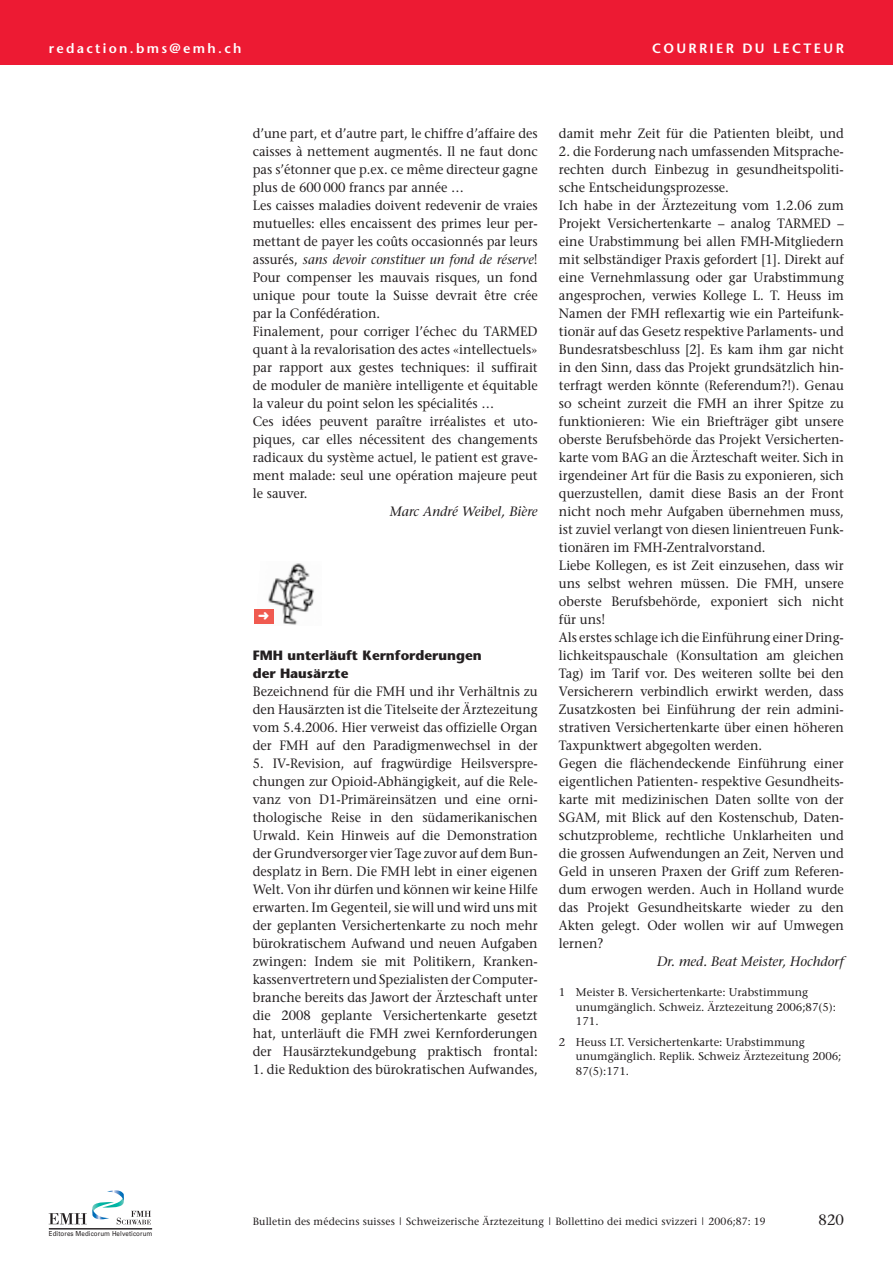
<style>
.page{position:relative;width:893px;height:1263px;background:#fff}
.page>*{position:absolute;margin:0;border:0;box-sizing:border-box;transform-origin:0 0}
.t1{font:15px "Stone Serif";color:#231f20}
.t2{font:13.5px/18px "Stone Serif";color:#231f20;scale:.95 1}
.t3{font:italic 13.5px "Stone Serif";color:#231f20}
.t4{font:700 13.5px/18px "Stone Sans";color:#231f20}
.t5{font:600 13.5px "Stone Sans";letter-spacing:.17em;color:#fff}
.t6{font:11.25px/14.2px "Stone Serif";color:#231f20}
.t7{font:10.5px "Stone Serif";letter-spacing:.01em;color:#231f20}
.t8{font:6.9px "Univers";letter-spacing:.015em;color:#231f20;scale:.9 1}
.s1{font-style:italic}
</style>
<div class="page">
<img style="left:268px;top:563px;width:46px;height:62px">
<div style="left:254px;top:609px;width:19px;height:15px;background:#f05a50"></div>
<svg style="left:49px;top:1190px;width:102px;height:34px"></svg>
<hr style="left:49px;top:1228px;width:103px;height:1px;background:#231f20">
<div style="left:0;top:0;width:893px;height:64px;background:#ed1a33"></div>
<p class="t5" style="left:49px;top:42px;width:194px">redaction.bms@emh.ch</p>
<p class="t5" style="left:652px;top:42px;width:193px">COURRIER DU LECTEUR</p>
<p class="t2" style="left:253px;top:126px;width:301px">d’une part, et d’autre part, le chiffre d’affaire des caisses à nettement augmentés. Il ne faut donc pas s’étonner que p.ex. ce même directeur gagne plus de 600 000 francs par année …<br>Les caisses maladies doivent redevenir de vraies mutuelles: elles encaissent des primes leur per&shy;mettant de payer les coûts occasionnés par leurs assurés, <span class="s1">sans devoir constituer un fond de réserve</span>!<br>Pour compenser les mauvais risques, un fond unique pour toute la Suisse devrait être crée par la Confédération.<br>Finalement, pour corriger l’échec du TARMED quant à la revalorisation des actes «intellectuels» par rapport aux gestes techniques: il suffirait de moduler de manière intelligente et équitable la valeur du point selon les spécialités …<br>Ces idées peuvent paraître irréalistes et uto&shy;piques, car elles nécessitent des changements radicaux du système actuel, le patient est grave&shy;ment malade: seul une opération majeure peut le sauver.</p>
<p class="t3" style="left:390px;top:506px;width:149px">Marc André Weibel, Bière</p>
<p class="t4" style="left:253px;top:648px;width:230px">FMH unterläuft Kernforderungen der Hausärzte</p>
<p class="t2" style="left:253px;top:684px;width:301px;text-align:justify">Bezeichnend für die FMH und ihr Verhältnis zu den Hausärzten ist die Titelseite der Ärztezeitung vom 5.4.2006. Hier verweist das offizielle Organ der FMH auf den Paradigmenwechsel in der</p>
<p class="t2" style="left:253px;top:756px;width:301px;text-align:justify">5. IV-Revision, auf fragwürdige Heilsverspre&shy;chungen zur Opioid-Abhängigkeit, auf die Rele&shy;vanz von D1-Primäreinsätzen und eine orni&shy;thologische Reise in den südamerikanischen Urwald. Kein Hinweis auf die Demonstration der Grundversorger vier Tage zuvor auf dem Bun&shy;desplatz in Bern. Die FMH lebt in einer eigenen Welt. Von ihr dürfen und können wir keine Hilfe erwarten. Im Gegenteil, sie will und wird uns mit der geplanten Versichertenkarte zu noch mehr bürokratischem Aufwand und neuen Aufgaben zwingen: Indem sie mit Politikern, Kranken&shy;kassenvertretern und Spezialisten der Computer&shy;branche bereits das Jawort der Ärzteschaft unter die 2008 geplante Versichertenkarte gesetzt hat, unterläuft die FMH zwei Kernforderungen der Hausärztekundgebung praktisch frontal:</p>
<p class="t2" style="left:253px;top:1062px;width:301px">1. die Reduktion des bürokratischen Aufwandes,</p>
<p class="t2" style="left:559px;top:126px;width:301px">damit mehr Zeit für die Patienten bleibt, und</p>
<p class="t2" style="left:559px;top:144px;width:301px">2. die Forderung nach umfassenden Mitsprache&shy;rechten durch Einbezug in gesundheitspoliti&shy;sche Entscheidungsprozesse.<br>Ich habe in der Ärztezeitung vom 1.2.06 zum Projekt Versichertenkarte – analog TARMED – eine Urabstimmung bei allen FMH-Mitgliedern mit selbständiger Praxis gefordert [1]. Direkt auf eine Vernehmlassung oder gar Urabstimmung angesprochen, verwies Kollege L. T. Heuss im Namen der FMH reflexartig wie ein Parteifunk&shy;tionär auf das Gesetz respektive Parlaments- und Bundesratsbeschluss [2]. Es kam ihm gar nicht in den Sinn, dass das Projekt grundsätzlich hin&shy;terfragt werden könnte (Referendum?!). Genau so scheint zurzeit die FMH an ihrer Spitze zu funktionieren: Wie ein Briefträger gibt unsere oberste Berufsbehörde das Projekt Versicherten&shy;karte vom BAG an die Ärzteschaft weiter. Sich in irgendeiner Art für die Basis zu exponieren, sich querzustellen, damit diese Basis an der Front nicht noch mehr Aufgaben übernehmen muss, ist zuviel verlangt von diesen linientreuen Funk&shy;tionären im FMH-Zentralvorstand.<br>Liebe Kollegen, es ist Zeit einzusehen, dass wir uns selbst wehren müssen. Die FMH, unsere oberste Berufsbehörde, exponiert sich nicht für uns!<br>Als erstes schlage ich die Einführung einer Dring&shy;lichkeitspauschale (Konsultation am gleichen Tag) im Tarif vor. Des weiteren sollte bei den Versicherern verbindlich erwirkt werden, dass Zusatzkosten bei Einführung der rein admini&shy;strativen Versichertenkarte über einen höheren Taxpunktwert abgegolten werden.<br>Gegen die flächendeckende Einführung einer eigentlichen Patienten- respektive Gesundheits&shy;karte mit medizinischen Daten sollte von der SGAM, mit Blick auf den Kostenschub, Daten&shy;schutzprobleme, rechtliche Unklarheiten und die grossen Aufwendungen an Zeit, Nerven und Geld in unseren Praxen der Griff zum Referen&shy;dum erwogen werden. Auch in Holland wurde das Projekt Gesundheitskarte wieder zu den Akten gelegt. Oder wollen wir auf Umwegen lernen?</p>
<p class="t3" style="left:657px;top:956px;width:188px">Dr. med. Beat Meister, Hochdorf</p>
<p class="t6" style="left:576px;top:986px;width:262px;text-indent:-17px">1 Meister B. Versichertenkarte: Urabstimmung unumgänglich. Schweiz. Ärztezeitung 2006;87(5):<br>171.</p>
<p class="t6" style="left:576px;top:1036px;width:267px;text-indent:-17px">2 Heuss LT. Versichertenkarte: Urabstimmung unumgänglich. Replik. Schweiz Ärztezeitung 2006;<br>87(5):171.</p>
<p class="t8" style="left:49px;top:1229px;width:117px">Editores Medicorum Helveticorum</p>
<p class="t7" style="left:253px;top:1217px;width:515px">Bulletin des médecins suisses | Schweizerische Ärztezeitung | Bollettino dei medici svizzeri | 2006;87: 19</p>
<p class="t1" style="left:818px;top:1213px;width:27px">820</p>
</div>
